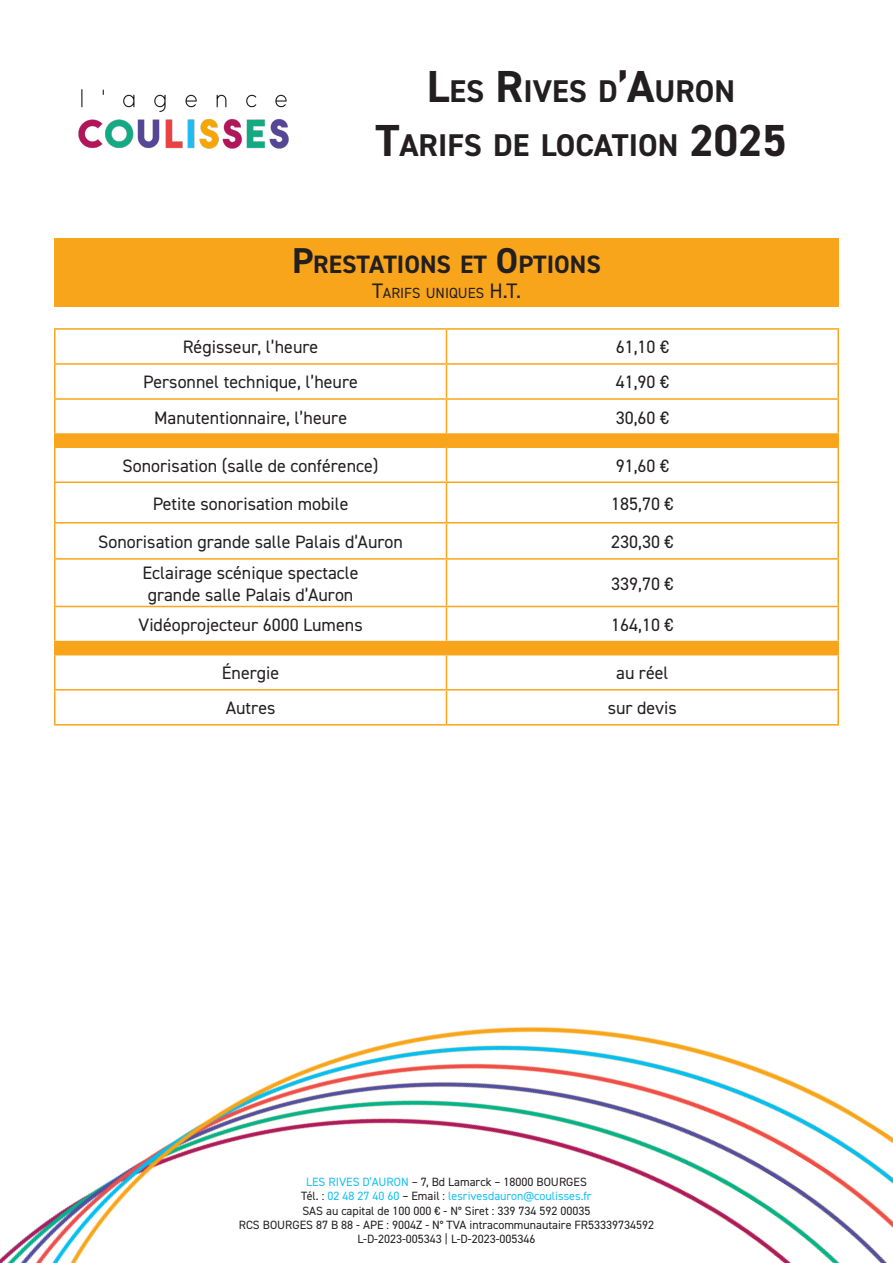
<style>
.page{position:relative;width:893px;height:1263px;background:#fff}
.page>*{position:absolute;margin:0;border:0;box-sizing:border-box;transform-origin:0 0}
.t1{font:700 31.5px/54px "DIN2014";color:#231f20;text-align:center}
.t2{font:700 25.2px "DIN2014";color:#231f20}
.t3{font:18px "DIN2014";color:#231f20}
.t4{font:14.7px "DIN2014";color:#231f20}
.t5{font:12px/14.4px "DIN2014";color:#231f20;text-align:center}
.s1{font-size:45px}
.s2{font-size:36px}
.s3{font-size:21px}
.s4{color:#15c0f2}
</style>
<div class="page">
<img style="left:78px;top:89px;width:211px;height:60px">
<img style="left:0;top:1026px;width:893px;height:237px">
<svg style="left:56px;top:435px;width:781px;height:219px"></svg>
<hr style="left:54px;top:328px;width:392px;height:2px;background:#f9a51b">
<hr style="left:54px;top:330px;width:2px;height:33px;background:#f9a51b">
<hr style="left:446px;top:328px;width:393px;height:2px;background:#f9a51b">
<hr style="left:446px;top:330px;width:1px;height:33px;background:#f9a51b">
<hr style="left:837px;top:330px;width:2px;height:33px;background:#f9a51b">
<hr style="left:54px;top:363px;width:392px;height:2px;background:#f9a51b">
<hr style="left:54px;top:365px;width:2px;height:33px;background:#f9a51b">
<hr style="left:446px;top:363px;width:393px;height:2px;background:#f9a51b">
<hr style="left:446px;top:365px;width:1px;height:33px;background:#f9a51b">
<hr style="left:837px;top:365px;width:2px;height:33px;background:#f9a51b">
<hr style="left:54px;top:398px;width:392px;height:2px;background:#f9a51b">
<hr style="left:54px;top:400px;width:2px;height:33px;background:#f9a51b">
<hr style="left:446px;top:398px;width:393px;height:2px;background:#f9a51b">
<hr style="left:446px;top:400px;width:1px;height:33px;background:#f9a51b">
<hr style="left:837px;top:400px;width:2px;height:33px;background:#f9a51b">
<hr style="left:54px;top:433px;width:392px;height:2px;background:#f9a51b">
<svg style="left:54px;top:435px;width:2px;height:11px"></svg>
<hr style="left:446px;top:433px;width:393px;height:2px;background:#f9a51b">
<svg style="left:837px;top:435px;width:2px;height:11px"></svg>
<hr style="left:54px;top:446px;width:392px;height:2px;background:#f9a51b">
<hr style="left:54px;top:448px;width:2px;height:33px;background:#f9a51b">
<hr style="left:446px;top:446px;width:393px;height:2px;background:#f9a51b">
<hr style="left:446px;top:448px;width:1px;height:33px;background:#f9a51b">
<hr style="left:837px;top:448px;width:2px;height:33px;background:#f9a51b">
<hr style="left:54px;top:481px;width:392px;height:2px;background:#f9a51b">
<hr style="left:54px;top:483px;width:2px;height:39px;background:#f9a51b">
<hr style="left:446px;top:481px;width:393px;height:2px;background:#f9a51b">
<hr style="left:446px;top:483px;width:1px;height:39px;background:#f9a51b">
<hr style="left:837px;top:483px;width:2px;height:39px;background:#f9a51b">
<hr style="left:54px;top:522px;width:392px;height:1px;background:#f9a51b">
<hr style="left:54px;top:523px;width:2px;height:35px;background:#f9a51b">
<hr style="left:446px;top:522px;width:393px;height:1px;background:#f9a51b">
<hr style="left:446px;top:523px;width:1px;height:35px;background:#f9a51b">
<hr style="left:837px;top:523px;width:2px;height:35px;background:#f9a51b">
<hr style="left:54px;top:558px;width:392px;height:2px;background:#f9a51b">
<hr style="left:54px;top:560px;width:2px;height:46px;background:#f9a51b">
<hr style="left:446px;top:558px;width:393px;height:2px;background:#f9a51b">
<hr style="left:446px;top:560px;width:1px;height:46px;background:#f9a51b">
<hr style="left:837px;top:560px;width:2px;height:46px;background:#f9a51b">
<hr style="left:54px;top:606px;width:392px;height:1px;background:#f9a51b">
<hr style="left:54px;top:607px;width:2px;height:34px;background:#f9a51b">
<hr style="left:446px;top:606px;width:393px;height:1px;background:#f9a51b">
<hr style="left:446px;top:607px;width:1px;height:34px;background:#f9a51b">
<hr style="left:837px;top:607px;width:2px;height:34px;background:#f9a51b">
<hr style="left:54px;top:641px;width:392px;height:1px;background:#f9a51b">
<svg style="left:54px;top:642px;width:2px;height:12px"></svg>
<hr style="left:446px;top:641px;width:393px;height:1px;background:#f9a51b">
<svg style="left:446px;top:642px;width:1px;height:12px"></svg>
<svg style="left:837px;top:642px;width:2px;height:12px"></svg>
<hr style="left:54px;top:654px;width:392px;height:1px;background:#f9a51b">
<hr style="left:54px;top:655px;width:2px;height:34px;background:#f9a51b">
<hr style="left:446px;top:654px;width:393px;height:1px;background:#f9a51b">
<hr style="left:446px;top:655px;width:1px;height:34px;background:#f9a51b">
<hr style="left:837px;top:655px;width:2px;height:34px;background:#f9a51b">
<hr style="left:54px;top:689px;width:392px;height:1px;background:#f9a51b">
<hr style="left:54px;top:690px;width:2px;height:34px;background:#f9a51b">
<hr style="left:446px;top:689px;width:393px;height:1px;background:#f9a51b">
<hr style="left:446px;top:690px;width:1px;height:34px;background:#f9a51b">
<hr style="left:837px;top:690px;width:2px;height:34px;background:#f9a51b">
<hr style="left:54px;top:724px;width:392px;height:1px;background:#f9a51b">
<hr style="left:446px;top:724px;width:393px;height:1px;background:#f9a51b">
<div style="left:54px;top:239px;width:785px;height:68px;background:#f9a51b"></div>
<h1 class="t1" style="left:375px;top:64px;width:413px"><span class="s1">L</span>ES <span class="s1">R</span>IVES D<span class="s1">’A</span>URON<br><span class="s1">T</span>ARIFS DE LOCATION <span class="s1">2025</span></h1>
<p class="t2" style="left:292px;top:247px;width:310px"><span class="s2">P</span>RESTATIONS ET <span class="s2">O</span>PTIONS</p>
<p class="t4" style="left:372px;top:284px;width:150px"><span class="s3">T</span>ARIFS UNIQUES <span class="s3">H.T.</span></p>
<p class="t3" style="left:183px;top:336px;width:137px">Régisseur, l’heure</p>
<p class="t3" style="left:616px;top:336px;width:55px">61,10 €</p>
<p class="t3" style="left:143px;top:371px;width:216px">Personnel technique, l’heure</p>
<p class="t3" style="left:616px;top:371px;width:55px">41,90 €</p>
<p class="t3" style="left:154px;top:406px;width:195px">Manutentionnaire, l’heure</p>
<p class="t3" style="left:616px;top:406px;width:55px">30,60 €</p>
<p class="t3" style="left:123px;top:454px;width:257px">Sonorisation (salle de conférence)</p>
<p class="t3" style="left:616px;top:454px;width:55px">91,60 €</p>
<p class="t3" style="left:153px;top:492px;width:197px">Petite sonorisation mobile</p>
<p class="t3" style="left:611px;top:492px;width:64px">185,70 €</p>
<p class="t3" style="left:98px;top:530px;width:306px">Sonorisation grande salle Palais d’Auron</p>
<p class="t3" style="left:611px;top:530px;width:64px">230,30 €</p>
<p class="t3" style="left:143px;top:561px;width:218px">Eclairage scénique spectacle</p>
<p class="t3" style="left:148px;top:583px;width:207px">grande salle Palais d’Auron</p>
<p class="t3" style="left:611px;top:572px;width:64px">339,70 €</p>
<p class="t3" style="left:139px;top:614px;width:226px">Vidéoprojecteur 6000 Lumens</p>
<p class="t3" style="left:611px;top:614px;width:64px">164,10 €</p>
<p class="t3" style="left:222px;top:662px;width:59px">Énergie</p>
<p class="t3" style="left:616px;top:662px;width:54px">au réel</p>
<p class="t3" style="left:226px;top:697px;width:51px">Autres</p>
<p class="t3" style="left:608px;top:697px;width:71px">sur devis</p>
<p class="t5" style="left:239px;top:1174px;width:417px"><span class="s4">LES RIVES D’AURON</span> – 7, Bd Lamarck – 18000 BOURGES<br>Tél. : <span class="s4">02 48 27 40 60</span> – Email : <span class="s4">lesrivesdauron@coulisses.fr<br></span>SAS au capital de 100 000 € - N° Siret : 339 734 592 00035<br>RCS BOURGES 87 B 88 - APE : 9004Z - N° TVA intracommunautaire FR53339734592<br>L-D-2023-005343 | L-D-2023-005346</p>
</div>
